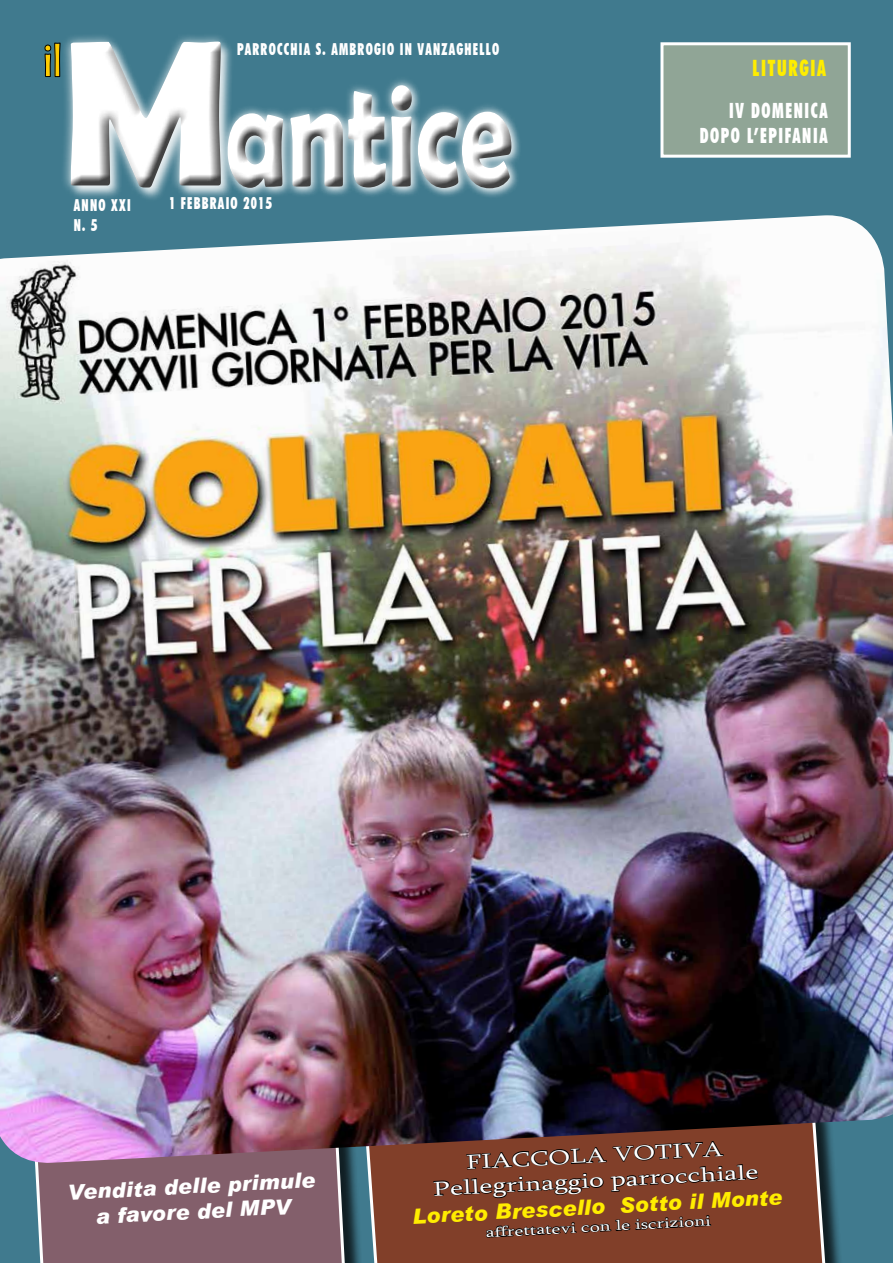
<style>
.page{position:relative;width:893px;height:1263px;background:#407a8e}
.page>*{position:absolute;margin:0;border:0;box-sizing:border-box;transform-origin:0 0}
.t1{font:700 150.15px "Berlin Sans FB Demi";color:#fff;scale:.7 1}
.t2{font:48.9px "Berlin Sans FB";color:#fc0;scale:.88 1}
.t3{font:900 condensed 22.5px "Futura BT";color:#ffed00;scale:.76 1}
.t4{font:italic 900 21px/25.3px "Arial";color:#fff;text-align:center}
.t5{font:italic 900 21px "Arial";color:#ffed00}
.t6{font:900 condensed 21px/25.3px "Futura BT";letter-spacing:.1em;color:#fff;text-align:right;scale:.76 1}
.t7{font:20.85px/24.9px "Sylfaen";color:#fff;text-align:center;scale:1.37 1}
.t8{font:900 condensed 16.5px "Futura BT";letter-spacing:.1em;color:#fff;scale:.76 1}
.t9{font:14.25px "Sylfaen";color:#fff;scale:1.37 1}
.s1{font-size:208.65px}
</style>
<div class="page">
<svg style="left:44px;top:42px;width:3px;height:35px"></svg>
<div style="left:217px;top:46px;width:423px;height:173px;background:#407a8e"></div>
<div style="left:225px;top:84px;width:297px;height:115px;background:#000;opacity:.75"></div>
<div style="left:47px;top:0;width:432px;height:228px;background:#fff;opacity:.75"></div>
<div style="left:60px;top:30px;width:169px;height:162px;background:#407a8e"></div>
<div style="left:62px;top:35px;width:170px;height:163px;background:#000;opacity:.75"></div>
<div style="left:660px;top:42px;width:191px;height:116px;background:#90a596;border:3px solid #fff"></div>
<div style="left:33px;top:1044px;width:334px;height:219px;background:#000;opacity:.75"></div>
<div style="left:31px;top:1164px;width:316px;height:99px;background:#835f6b"></div>
<div style="left:369px;top:1100px;width:481px;height:163px;background:#000;opacity:.75"></div>
<svg style="left:366px;top:1164px;width:465px;height:99px;background:#7d4836"></svg>
<svg style="left:433px;top:1164px;width:326px;height:99px;background:#743824"></svg>
<img style="left:0;top:215px;width:893px;height:949px">
<h2 class="t2" style="left:43px;top:33px;width:23px">il</h2>
<h1 class="t1" style="left:61px;top:47px;width:646px"><span class="s1">M</span>antice</h1>
<p class="t8" style="left:237px;top:39px;width:346px">PARROCCHIA S. AMBROGIO IN VANZAGHELLO</p>
<p class="t8" style="left:74px;top:195px;width:75px">ANNO XXI</p>
<p class="t8" style="left:169px;top:193px;width:137px">1 FEBBRAIO 2015</p>
<p class="t8" style="left:74px;top:215px;width:32px">N. 5</p>
<h3 class="t3" style="left:752px;top:55px;width:61px">LITURGIA</h3>
<p class="t6" style="left:700px;top:98px;width:170px">IV DOMENICA<br>DOPO L’EPIFANIA</p>
<p class="t4" style="left:67px;top:1179px;width:249px;rotate:-3deg">Vendita delle primule a favore del MPV</p>
<p class="t7" style="left:431px;top:1151px;width:239px;rotate:-3deg">FIACCOLA VOTIVA<br>Pellegrinaggio parrocchiale</p>
<p class="t5" style="left:412px;top:1203px;width:372px;rotate:-3deg">Loreto Brescello Sotto il Monte</p>
<p class="t9" style="left:485px;top:1223px;width:166px;rotate:-3deg">affrettatevi con le iscrizioni</p>
</div>
